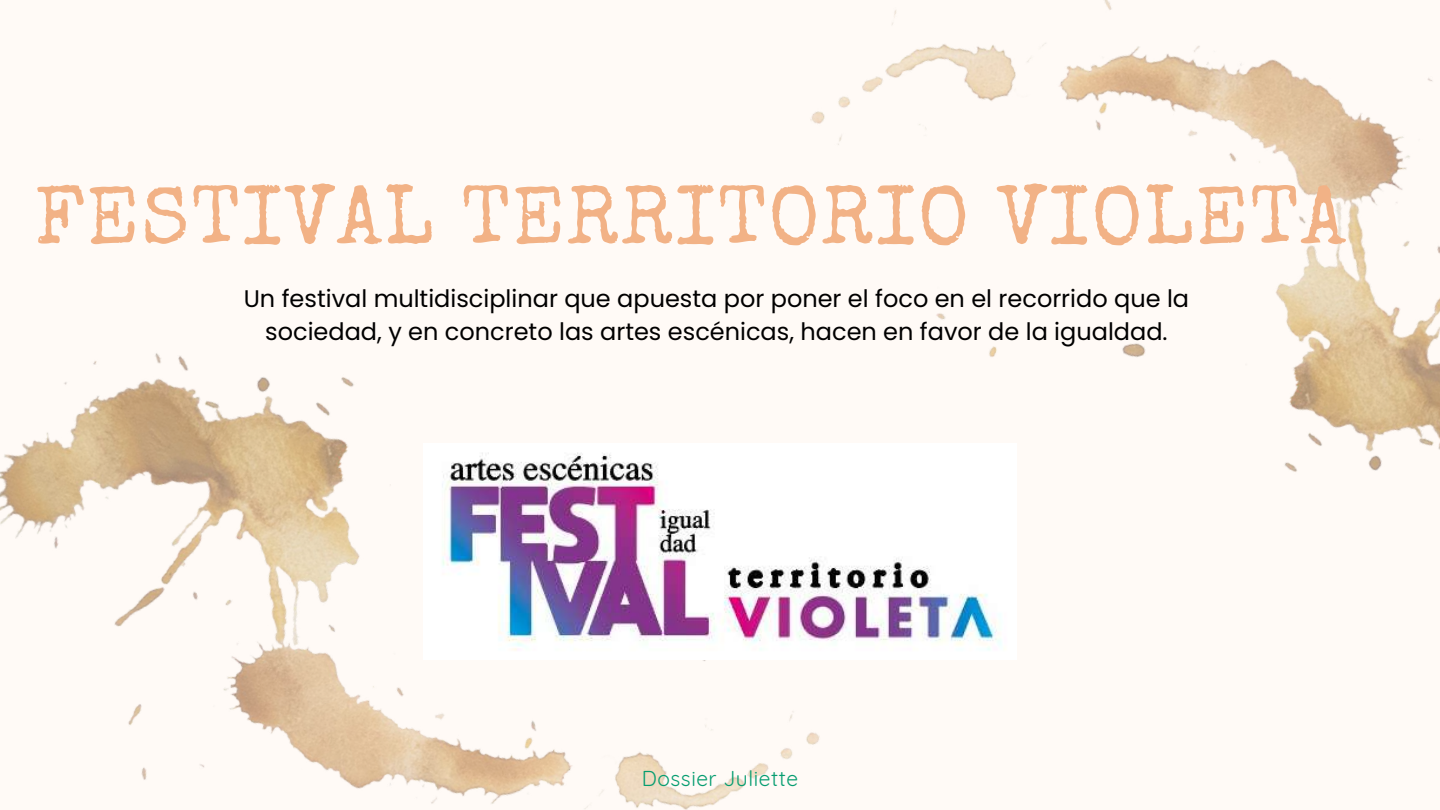
<style>
.page{position:relative;width:1440px;height:810px;background:#fffaf6}
.page>*{position:absolute;margin:0;border:0;box-sizing:border-box;transform-origin:0 0}
.t1{font:82px "Special Elite";letter-spacing:.025em;color:#f2b286}
.t2{font:24px/33px "Poppins";color:#000;text-align:center}
.t3{font:21px "Quicksand";letter-spacing:.025em;color:#069d70}
</style>
<div class="page">
<img style="left:0;top:353px;width:820px;height:457px">
<img style="left:786px;top:0;width:654px;height:472px">
<img style="left:424px;top:444px;width:592px;height:216px">
<h1 class="t1" style="left:35px;top:185px;width:1312px">FESTIVAL TERRITORIO VIOLETA</h1>
<p class="t2" style="left:244px;top:282px;width:947px">Un festival multidisciplinar que apuesta por poner el foco en el recorrido que la sociedad, y en concreto las artes escénicas, hacen en favor de la igualdad.</p>
<p class="t3" style="left:642px;top:765px;width:158px">Dossier Juliette</p>
</div>
